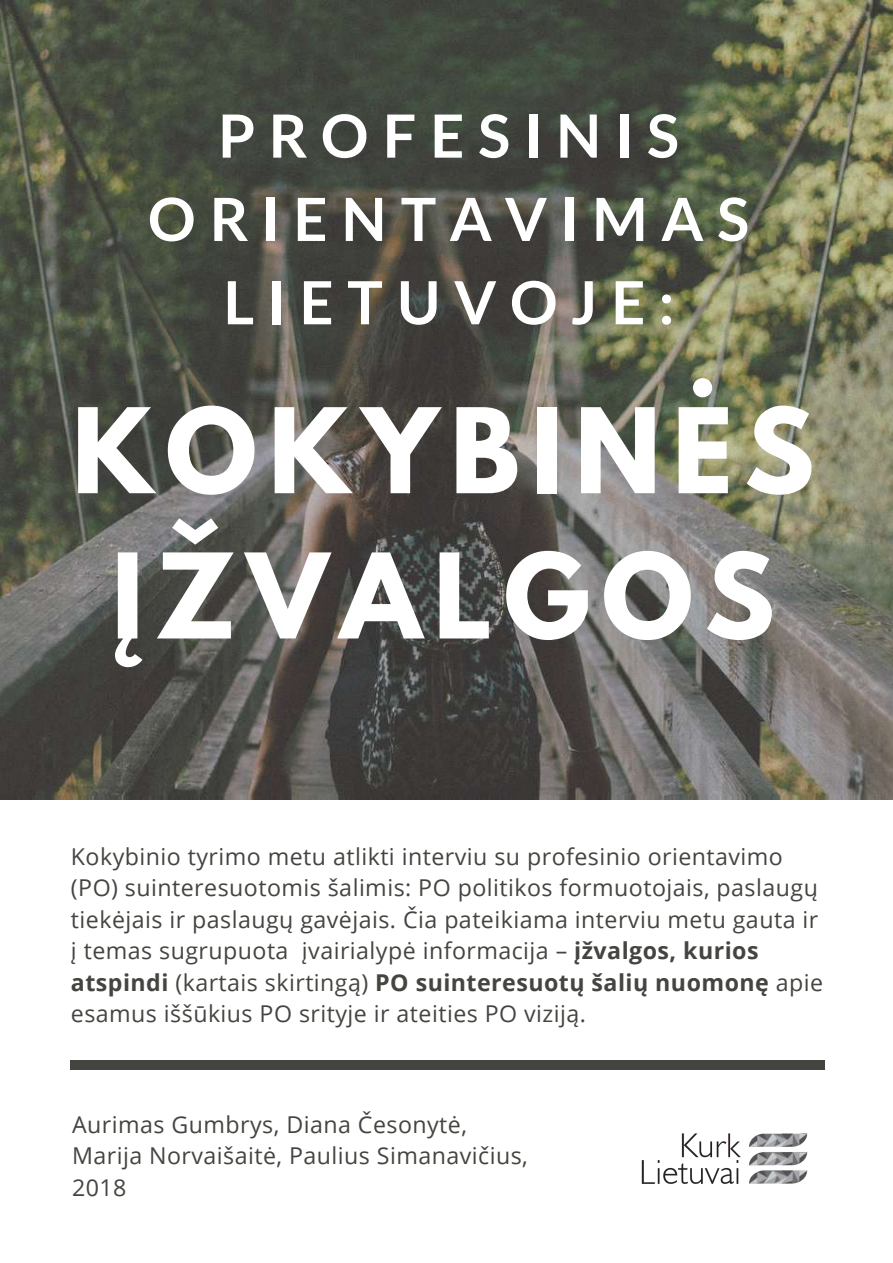
<style>
.page{position:relative;width:893px;height:1263px;background:#fff}
.page>*{position:absolute;margin:0;border:0;box-sizing:border-box;transform-origin:0 0}
.t1{font:700 104.25px/145.2px "League Spartan";letter-spacing:.11em;color:#fff;text-align:center}
.t2{font:700 59.55px/83.2px "Lato";letter-spacing:.23em;color:#fff;text-align:center}
.t3{font:23.25px/31.5px "Open Sans";letter-spacing:.02em;color:#444440}
.s1{font-weight:700}
</style>
<div class="page">
<img style="left:0;top:0;width:893px;height:799px">
<div style="left:70px;top:1061px;width:755px;height:9px;background:#444440"></div>
<img style="left:641px;top:1133px;width:167px;height:51px">
<h2 class="t2" style="left:148px;top:93px;width:603px">PROFESINIS<br>ORIENTAVIMAS<br>LIETUVOJE:</h2>
<h1 class="t1" style="left:72px;top:392px;width:744px">KOKYBINĖS<br>ĮŽVALGOS</h1>
<p class="t3" style="left:71px;top:840px;width:754px">Kokybinio tyrimo metu atlikti interviu su profesinio orientavimo (PO) suinteresuotomis šalimis: PO politikos formuotojais, paslaugų tiekėjais ir paslaugų gavėjais. Čia pateikiama interviu metu gauta ir į temas sugrupuota įvairialypė informacija – <span class="s1">įžvalgos, kurios atspindi</span> (kartais skirtingą) <span class="s1">PO suinteresuotų šalių nuomonę</span> apie esamus iššūkius PO srityje ir ateities PO viziją.</p>
<p class="t3" style="left:72px;top:1108px;width:457px">Aurimas Gumbrys, Diana Česonytė,<br>Marija Norvaišaitė, Paulius Simanavičius,<br>2018</p>
</div>
